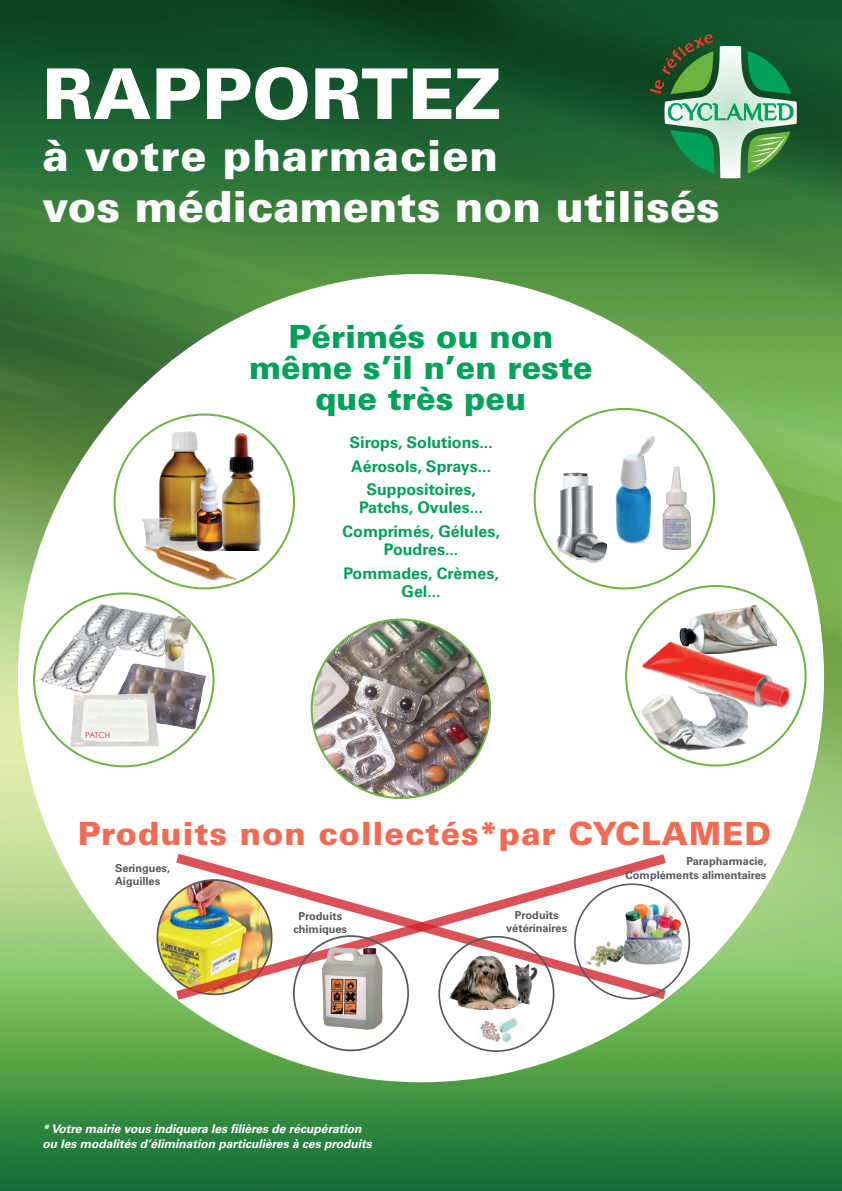
<style>
.page{position:relative;width:842px;height:1191px;background:#fff}
.page>*{position:absolute;margin:0;border:0;box-sizing:border-box;transform-origin:0 0}
.t1{font:900 70px "Univers";color:#fff}
.t2{font:900 43px/51.6px "Univers";color:#fff}
.t3{font:900 32px/31px "Univers";color:#00a159;text-align:center}
.t4{font:900 32px "Univers";letter-spacing:.03em;color:#f26a51}
.t5{font:700 16px/23.7px "Univers";color:#00a159;text-align:center}
.t6{font:italic 700 12px/14.4px "Univers";color:#fff}
.t7{font:700 11px/13.2px "Univers";color:#57585a;text-align:center}
.t8{font:8px "Century Gothic";letter-spacing:-.025em;color:#d1232a}
</style>
<div class="page">
<img style="left:0;top:0;width:842px;height:1191px">
<div style="left:18px;top:274px;width:806px;height:808px;background:#fff;border-radius:50%"></div>
<img style="left:615px;top:436px;width:41px;height:108px">
<img style="left:125px;top:416px;width:103px;height:131px">
<img style="left:195px;top:432px;width:85px;height:119px">
<img style="left:176px;top:456px;width:66px;height:71px">
<svg style="left:650px;top:34px;width:147px;height:144px;background:#559366"></svg>
<img style="left:535px;top:445px;width:73px;height:143px">
<img style="left:312px;top:619px;width:178px;height:179px;border-radius:89px">
<img style="left:141px;top:527px;width:101px;height:57px">
<img style="left:629px;top:464px;width:87px;height:92px">
<img style="left:659px;top:585px;width:117px;height:30px">
<img style="left:654px;top:742px;width:93px;height:14px">
<img style="left:626px;top:615px;width:178px;height:127px">
<img style="left:0;top:547px;width:215px;height:223px">
<img style="left:145px;top:596px;width:56px;height:28px">
<img style="left:95px;top:624px;width:120px;height:140px">
<img style="left:63px;top:649px;width:115px;height:121px">
<img style="left:157px;top:880px;width:115px;height:114px;border-radius:57px">
<img style="left:667px;top:900px;width:23px;height:70px">
<img style="left:526px;top:1000px;width:4px;height:4px">
<img style="left:175px;top:854px;width:492px;height:146px">
<img style="left:317px;top:944px;width:69px;height:86px">
<img style="left:444px;top:952px;width:82px;height:59px">
<img style="left:480px;top:1017px;width:38px;height:26px">
<div style="left:293px;top:935px;width:116px;height:116px;border:2px solid #57585a;border-radius:50%"></div>
<h1 class="t1" style="left:43px;top:50px;width:460px">RAPPORTEZ</h1>
<h2 class="t2" style="left:43px;top:129px;width:679px">à votre pharmacien<br>vos médicaments non utilisés</h2>
<h3 class="t3" style="left:249px;top:320px;width:345px">Périmés ou non même s’il n’en reste que très peu</h3>
<p class="t8" style="left:85px;top:730px;width:27px">PATCH</p>
<p class="t5" style="left:350px;top:430px;width:145px">Sirops, Solutions...<br>Aérosols, Sprays...<br>Suppositoires,</p>
<p class="t5" style="left:343px;top:496px;width:159px">Patchs, Ovules...<br>Comprimés, Gélules,</p>
<p class="t5" style="left:343px;top:537px;width:157px">Poudres...<br>Pommades, Crèmes,</p>
<p class="t5" style="left:402px;top:579px;width:41px">Gel...</p>
<h3 class="t4" style="left:78px;top:813px;width:695px">Produits non collectés*par CYCLAMED</h3>
<p class="t7" style="left:115px;top:861px;width:57px;text-align:left">Seringues,<br>Aiguilles</p>
<p class="t7" style="left:294px;top:909px;width:55px">Produits chimiques</p>
<p class="t6" style="left:43px;top:1122px;width:331px">* Votre mairie vous indiquera les filières de récupération ou les modalités d’élimination particulières à ces produits</p>
<p class="t7" style="left:506px;top:909px;width:62px">Produits vétérinaires</p>
<p class="t7" style="left:626px;top:855px;width:143px;text-align:right">Parapharmacie,<br>Compléments alimentaires</p>
</div>
